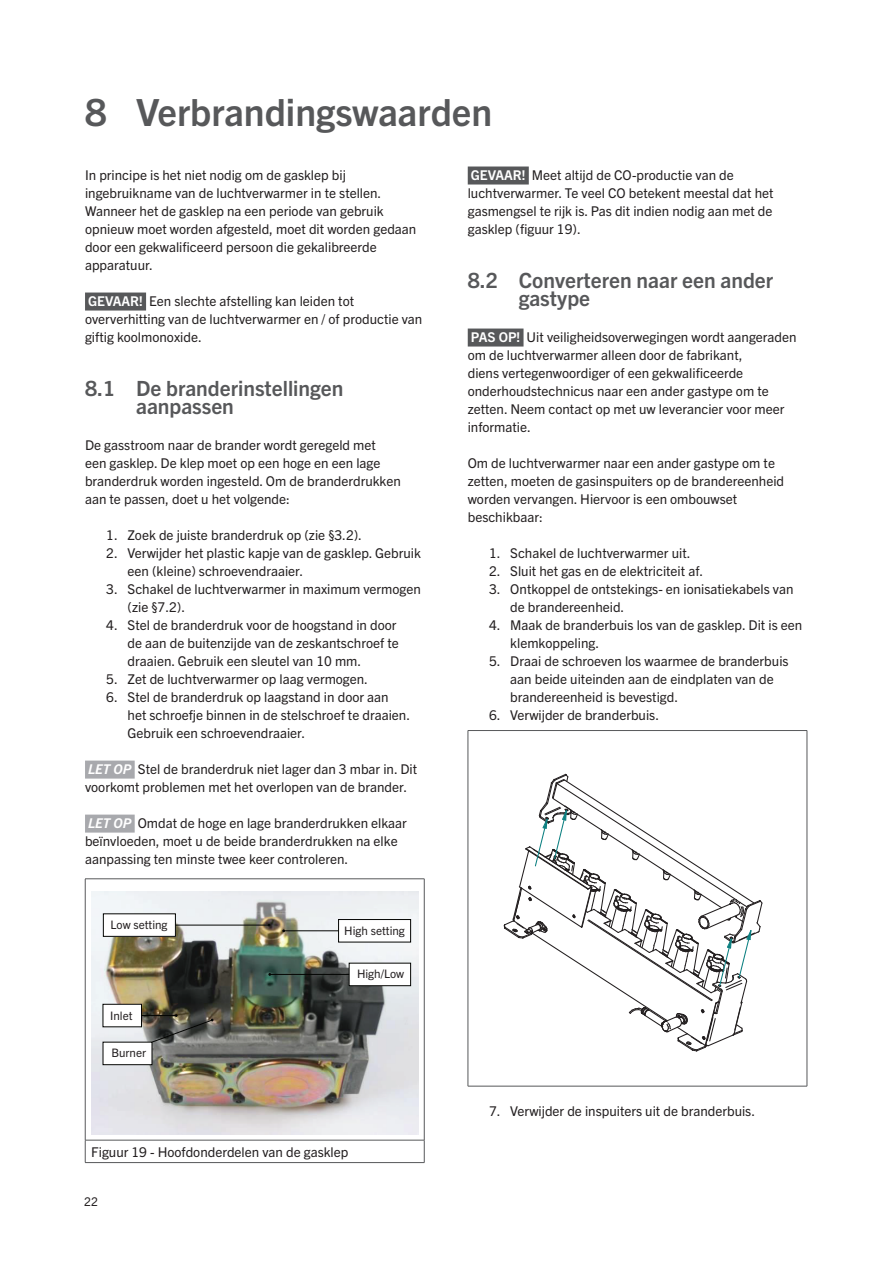
<style>
.page{position:relative;width:893px;height:1263px;background:#fff}
.page>*{position:absolute;margin:0;border:0;box-sizing:border-box;transform-origin:0 0}
.t1{font:700 37.5px "Trade Gothic Next LT Pro";color:#57585a}
.t2{font:700 21px/18px "Trade Gothic Next LT Pro";color:#57585a}
.t3{font:13.5px/18px "Trade Gothic Next LT Pro";color:#231f20}
.t4{font:12px "Trade Gothic Next LT Pro";color:#231f20}
.t5{font:11.7px "Trade Gothic Next LT Pro";color:#231f20}
.s1{font-weight:700;color:#fff}
.s2{font-weight:700;font-style:italic;color:#fff}
</style>
<div class="page">
<div style="left:85px;top:293px;width:61px;height:18px;background:#57585a"></div>
<div style="left:85px;top:761px;width:50px;height:18px;background:#a8a9ad"></div>
<div style="left:85px;top:815px;width:50px;height:18px;background:#a8a9ad"></div>
<hr style="left:85px;top:878px;width:339px;height:1px;background:#57585a">
<hr style="left:85px;top:879px;width:1px;height:261px;background:#57585a">
<hr style="left:424px;top:879px;width:1px;height:261px;background:#57585a">
<hr style="left:85px;top:1140px;width:339px;height:1px;background:#57585a">
<svg style="left:85px;top:1140px;width:1px;height:22px"></svg>
<svg style="left:424px;top:1140px;width:1px;height:22px"></svg>
<hr style="left:85px;top:1162px;width:339px;height:1px;background:#57585a">
<img style="left:92px;top:892px;width:326px;height:242px">
<div style="left:103px;top:1004px;width:38px;height:23px;background:#fff"></div>
<div style="left:103px;top:1004px;width:39px;height:23px;border:1px solid #040503"></div>
<hr style="left:141px;top:1015px;width:35px;height:1px;background:#040503">
<div style="left:103px;top:914px;width:72px;height:22px;background:#fff"></div>
<div style="left:103px;top:913px;width:73px;height:24px;border:1px solid #040503"></div>
<hr style="left:175px;top:925px;width:94px;height:1px;background:#040503">
<div style="left:339px;top:919px;width:72px;height:23px;background:#fff"></div>
<div style="left:338px;top:919px;width:73px;height:23px;border:1px solid #040503"></div>
<hr style="left:284px;top:930px;width:55px;height:1px;background:#040503">
<div style="left:349px;top:963px;width:62px;height:23px;background:#fff"></div>
<div style="left:349px;top:963px;width:62px;height:23px;border:1px solid #040503"></div>
<hr style="left:270px;top:974px;width:79px;height:1px;background:#040503">
<div style="left:103px;top:1042px;width:49px;height:23px;background:#fff"></div>
<div style="left:103px;top:1042px;width:49px;height:23px;border:1px solid #040503"></div>
<svg style="left:151px;top:1014px;width:63px;height:29px;background:#5a5a55"></svg>
<div style="left:468px;top:167px;width:61px;height:18px;background:#57585a"></div>
<div style="left:468px;top:329px;width:55px;height:18px;background:#57585a"></div>
<hr style="left:468px;top:730px;width:339px;height:1px;background:#57585a">
<hr style="left:468px;top:731px;width:1px;height:355px;background:#57585a">
<hr style="left:807px;top:731px;width:1px;height:355px;background:#57585a">
<hr style="left:468px;top:1086px;width:339px;height:1px;background:#57585a">
<svg style="left:503px;top:773px;width:260px;height:279px"></svg>
<h1 class="t1" style="left:85px;top:86px;width:409px">8 Verbrandingswaarden</h1>
<p class="t3" style="left:85px;top:165px;width:333px">In principe is het niet nodig om de gasklep bij ingebruikname van de luchtverwarmer in te stellen.<br>Wanneer het de gasklep na een periode van gebruik opnieuw moet worden afgesteld, moet dit worden gedaan door een gekwalificeerd persoon die gekalibreerde apparatuur.</p>
<p class="t3" style="left:85px;top:291px;width:339px"><span class="s1">GEVAAR!</span> Een slechte afstelling kan leiden tot oververhitting van de luchtverwarmer en / of productie van giftig koolmonoxide.</p>
<h2 class="t2" style="left:136px;top:378px;width:209px;text-indent:-51px">8.1 De branderinstellingen aanpassen</h2>
<p class="t3" style="left:85px;top:435px;width:317px">De gasstroom naar de brander wordt geregeld met<br>een gasklep. De klep moet op een hoge en een lage branderdruk worden ingesteld. Om de branderdrukken aan te passen, doet u het volgende:</p>
<p class="t3" style="left:106px;top:525px;width:257px">1. Zoek de juiste branderdruk op (zie §3.2).</p>
<p class="t3" style="left:128px;top:543px;width:295px;text-indent:-21px">2. Verwijder het plastic kapje van de gasklep. Gebruik een (kleine) schroevendraaier.</p>
<p class="t3" style="left:128px;top:579px;width:295px;text-indent:-21px">3. Schakel de luchtverwarmer in maximum vermogen (zie §7.2).</p>
<p class="t3" style="left:128px;top:615px;width:273px;text-indent:-21px">4. Stel de branderdruk voor de hoogstand in door de aan de buitenzijde van de zeskantschroef te draaien. Gebruik een sleutel van 10 mm.</p>
<p class="t3" style="left:106px;top:669px;width:263px">5. Zet de luchtverwarmer op laag vermogen.</p>
<p class="t3" style="left:128px;top:687px;width:284px;text-indent:-21px">6. Stel de branderdruk op laagstand in door aan het schroefje binnen in de stelschroef te draaien.<br>Gebruik een schroevendraaier.</p>
<p class="t3" style="left:85px;top:759px;width:334px"><span class="s2">LET OP</span> Stel de branderdruk niet lager dan 3 mbar in. Dit voorkomt problemen met het overlopen van de brander.</p>
<p class="t3" style="left:85px;top:813px;width:323px"><span class="s2">LET OP</span> Omdat de hoge en lage branderdrukken elkaar beïnvloeden, moet u de beide branderdrukken na elke aanpassing ten minste twee keer controleren.</p>
<p class="t3" style="left:468px;top:165px;width:307px"><span class="s1">GEVAAR!</span> Meet altijd de CO-productie van de luchtverwarmer. Te veel CO betekent meestal dat het gasmengsel te rijk is. Pas dit indien nodig aan met de gasklep (figuur 19).</p>
<h2 class="t2" style="left:519px;top:270px;width:256px;text-indent:-51px">8.2 Converteren naar een ander gastype</h2>
<p class="t3" style="left:468px;top:327px;width:330px"><span class="s1">PAS OP!</span> Uit veiligheidsoverwegingen wordt aangeraden om de luchtverwarmer alleen door de fabrikant,<br>diens vertegenwoordiger of een gekwalificeerde onderhoudstechnicus naar een ander gastype om te zetten. Neem contact op met uw leverancier voor meer informatie.</p>
<p class="t3" style="left:468px;top:453px;width:318px">Om de luchtverwarmer naar een ander gastype om te zetten, moeten de gasinspuiters op de brandereenheid worden vervangen. Hiervoor is een ombouwset beschikbaar:</p>
<p class="t3" style="left:489px;top:543px;width:203px">1. Schakel de luchtverwarmer uit.</p>
<p class="t3" style="left:489px;top:561px;width:216px">2. Sluit het gas en de elektriciteit af.</p>
<p class="t3" style="left:510px;top:579px;width:285px;text-indent:-21px">3. Ontkoppel de ontstekings- en ionisatiekabels van de brandereenheid.</p>
<p class="t3" style="left:510px;top:615px;width:293px;text-indent:-21px">4. Maak de branderbuis los van de gasklep. Dit is een klemkoppeling.</p>
<p class="t3" style="left:510px;top:651px;width:280px;text-indent:-21px">5. Draai de schroeven los waarmee de branderbuis aan beide uiteinden aan de eindplaten van de brandereenheid is bevestigd.</p>
<p class="t3" style="left:489px;top:705px;width:172px">6. Verwijder de branderbuis.</p>
<p class="t5" style="left:111px;top:917px;width:59px">Low setting</p>
<p class="t5" style="left:110px;top:1007px;width:24px">Inlet</p>
<p class="t5" style="left:111px;top:1045px;width:36px">Burner</p>
<p class="t5" style="left:344px;top:922px;width:62px">High setting</p>
<p class="t5" style="left:357px;top:966px;width:49px">High/Low</p>
<p class="t3" style="left:91px;top:1142px;width:259px">Figuur 19 - Hoofdonderdelen van de gasklep</p>
<p class="t4" style="left:84px;top:1193px;width:15px">22</p>
<p class="t3" style="left:489px;top:1101px;width:268px">7. Verwijder de inspuiters uit de branderbuis.</p>
</div>
